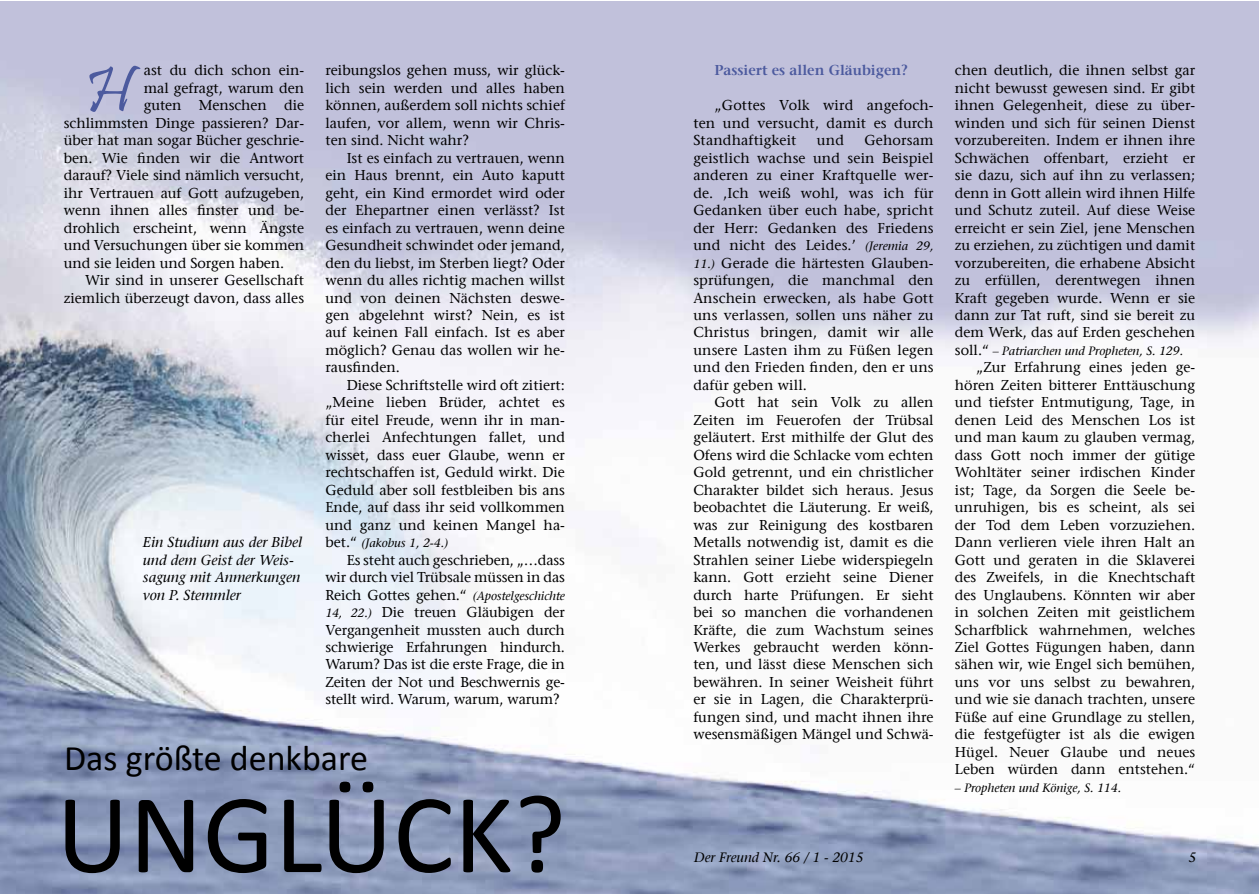
<style>
.page{position:relative;width:1259px;height:894px;background:#fff}
.page>*{position:absolute;margin:0;border:0;box-sizing:border-box;transform-origin:0 0}
.t1{font:114px "Calibri";color:#000}
.t2{font:65.1px "Pristina";color:#4c5a9e}
.t3{font:36px "Calibri";color:#000}
.t4{font:14.25px/17.4px "Stone Serif";color:#000;text-align:justify}
.t5{font:italic 14.25px/17.4px "Stone Serif";color:#000}
.t6{font:600 14.25px "Stone Serif";color:#4c5a9e}
.t7{font:italic 13.5px "Stone Serif";color:#000}
.t8{font:italic 12px "Stone Serif";color:#000}
.s1{font-style:normal;font-size:14.25px}
.s2{font-style:italic;font-size:12px}
</style>
<div class="page">
<img style="left:1px;top:1px;width:1257px;height:892px">
<h2 class="t2" style="left:85px;top:61px;width:47px">H</h2>
<p class="t4" style="left:144px;top:63px;width:162px">ast du dich schon ein-</p>
<p class="t4" style="left:144px;top:81px;width:162px">mal gefragt, warum den</p>
<p class="t4" style="left:144px;top:98px;width:162px">guten Menschen die</p>
<p class="t4" style="left:64px;top:116px;width:242px">schlimmsten Dinge passieren? Dar-</p>
<p class="t4" style="left:64px;top:133px;width:242px">über hat man sogar Bücher geschrie-</p>
<p class="t4" style="left:64px;top:151px;width:242px">ben. Wie finden wir die Antwort</p>
<p class="t4" style="left:64px;top:168px;width:242px">darauf? Viele sind nämlich versucht,</p>
<p class="t4" style="left:64px;top:186px;width:242px">ihr Vertrauen auf Gott aufzugeben,</p>
<p class="t4" style="left:64px;top:203px;width:242px">wenn ihnen alles finster und be-</p>
<p class="t4" style="left:64px;top:220px;width:242px">drohlich erscheint, wenn Ängste</p>
<p class="t4" style="left:64px;top:238px;width:242px">und Versuchungen über sie kommen</p>
<p class="t4" style="left:64px;top:255px;width:222px">und sie leiden und Sorgen haben.</p>
<p class="t4" style="left:85px;top:273px;width:220px">Wir sind in unserer Gesellschaft</p>
<p class="t4" style="left:64px;top:290px;width:242px">ziemlich überzeugt davon, dass alles</p>
<p class="t5" style="left:143px;top:535px;width:161px">Ein Studium aus der Bibel und dem Geist der Weis&shy;sagung mit Anmerkungen von P. Stemmler</p>
<p class="t4" style="left:325px;top:63px;width:241px">reibungslos gehen muss, wir glück&shy;lich sein werden und alles haben können, außerdem soll nichts schief laufen, vor allem, wenn wir Chris&shy;ten sind. Nicht wahr?</p>
<p class="t4" style="left:325px;top:151px;width:241px;text-indent:21px">Ist es einfach zu vertrauen, wenn ein Haus brennt, ein Auto kaputt geht, ein Kind ermordet wird oder der Ehepartner einen verlässt? Ist es einfach zu vertrauen, wenn deine Gesundheit schwindet oder jemand, den du liebst, im Sterben liegt? Oder wenn du alles richtig machen willst und von deinen Nächsten deswe&shy;gen abgelehnt wirst? Nein, es ist auf keinen Fall einfach. Ist es aber möglich? Genau das wollen wir he&shy;rausfinden.</p>
<p class="t4" style="left:325px;top:378px;width:241px;text-indent:21px">Diese Schriftstelle wird oft zitiert: „Meine lieben Brüder, achtet es für eitel Freude, wenn ihr in man&shy;cherlei Anfechtungen fallet, und wisset, dass euer Glaube, wenn er rechtschaffen ist, Geduld wirkt. Die Geduld aber soll festbleiben bis ans Ende, auf dass ihr seid vollkommen und ganz und keinen Mangel ha-</p>
<p class="t8" style="left:325px;top:538px;width:124px"><span class="s1">bet.“</span> (Jakobus 1, 2-4.)</p>
<p class="t4" style="left:325px;top:552px;width:241px;text-indent:21px">Es steht auch geschrieben, „…dass wir durch viel Trübsale müssen in das Reich Gottes gehen.“ <span class="s2">(Apostelgeschichte 14, 22.)</span> Die treuen Gläubigen der Vergangenheit mussten auch durch schwierige Erfahrungen hindurch.<br>Warum? Das ist die erste Frage, die in Zeiten der Not und Beschwernis ge&shy;stellt wird. Warum, warum, warum?</p>
<h3 class="t3" style="left:64px;top:743px;width:305px">Das größte denkbare</h3>
<h1 class="t1" style="left:56px;top:787px;width:511px">UNGLÜCK?</h1>
<p class="t7" style="left:65px;top:851px;width:9px">4</p>
<p class="t6" style="left:714px;top:65px;width:195px">Passiert es allen Gläubigen?</p>
<p class="t4" style="left:693px;top:98px;width:242px;text-indent:21px">„Gottes Volk wird angefoch&shy;ten und versucht, damit es durch Standhaftigkeit</p>
<p class="t4" style="left:693px;top:133px;width:242px;text-indent:171px">Gehorsam geistlich wachse und sein Beispiel anderen zu einer Kraftquelle wer&shy;de. ‚Ich weiß wohl, was ich für Gedanken über euch habe, spricht der Herr: Gedanken des Friedens und nicht des Leides.’ <span class="s2">(Jeremia 29, 11.)</span> Gerade die härtesten Glauben&shy;sprüfungen, die manchmal den Anschein erwecken, als habe Gott uns verlassen, sollen uns näher zu Christus bringen, damit wir alle unsere Lasten ihm zu Füßen legen und den Frieden finden, den er uns dafür geben will.</p>
<p class="t4" style="left:693px;top:395px;width:242px;text-indent:21px">Gott hat sein Volk zu allen Zeiten im Feuerofen der Trübsal geläutert. Erst mithilfe der Glut des Ofens wird die Schlacke vom echten Gold getrennt, und ein christlicher Charakter bildet sich heraus. Jesus beobachtet die Läuterung. Er weiß, was zur Reinigung des kostbaren Metalls notwendig ist, damit es die Strahlen seiner Liebe widerspiegeln kann. Gott erzieht seine Diener durch harte Prüfungen. Er sieht bei so manchen die vorhandenen Kräfte, die zum Wachstum seines Werkes gebraucht werden könn&shy;ten, und lässt diese Menschen sich bewähren. In seiner Weisheit führt er sie in Lagen, die Charakterprü&shy;fungen sind, und macht ihnen ihre wesensmäßigen Mängel und Schwä-</p>
<p class="t4" style="left:817px;top:133px;width:28px">und</p>
<p class="t4" style="left:955px;top:63px;width:242px">chen deutlich, die ihnen selbst gar nicht bewusst gewesen sind. Er gibt ihnen Gelegenheit, diese zu über&shy;winden und sich für seinen Dienst vorzubereiten. Indem er ihnen ihre Schwächen offenbart, erzieht er sie dazu, sich auf ihn zu verlassen; denn in Gott allein wird ihnen Hilfe und Schutz zuteil. Auf diese Weise erreicht er sein Ziel, jene Menschen zu erziehen, zu züchtigen und damit vorzubereiten, die erhabene Absicht zu erfüllen, derentwegen ihnen Kraft gegeben wurde. Wenn er sie dann zur Tat ruft, sind sie bereit zu dem Werk, das auf Erden geschehen</p>
<p class="t8" style="left:955px;top:346px;width:230px"><span class="s1">soll.“</span> – Patriarchen und Propheten, S. 129.</p>
<p class="t4" style="left:955px;top:360px;width:242px;text-indent:21px">„Zur Erfahrung eines jeden ge&shy;hören Zeiten bitterer Enttäuschung und tiefster Entmutigung, Tage, in denen Leid des Menschen Los ist und man kaum zu glauben vermag, dass Gott noch immer der gütige Wohltäter seiner irdischen Kinder ist; Tage, da Sorgen die Seele be&shy;unruhigen, bis es scheint, als sei der Tod dem Leben vorzuziehen.<br>Dann verlieren viele ihren Halt an Gott und geraten in die Sklaverei des Zweifels, in die Knechtschaft des Unglaubens. Könnten wir aber in solchen Zeiten mit geistlichem Scharfblick wahrnehmen, welches Ziel Gottes Fügungen haben, dann sähen wir, wie Engel sich bemühen, uns vor uns selbst zu bewahren, und wie sie danach trachten, unsere Füße auf eine Grundlage zu stellen, die festgefügter ist als die ewigen Hügel. Neuer Glaube und neues Leben würden dann entstehen.“</p>
<p class="t8" style="left:955px;top:783px;width:168px">– Propheten und Könige, S. 114.</p>
<p class="t7" style="left:694px;top:853px;width:171px">Der Freund Nr. 66 / 1 - 2015</p>
<p class="t7" style="left:1188px;top:853px;width:9px">5</p>
</div>
